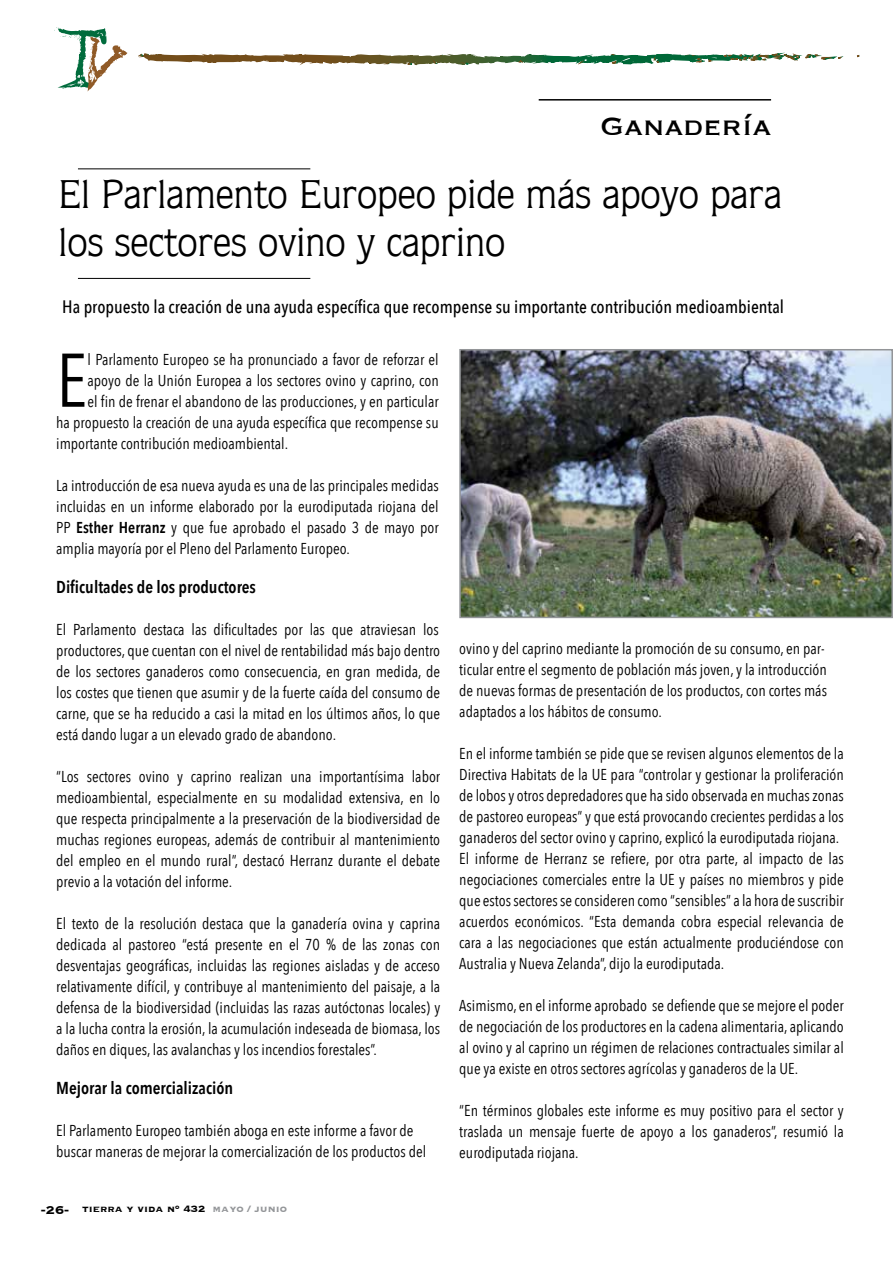
<style>
.page{position:relative;width:893px;height:1263px;background:#fff}
.page>*{position:absolute;margin:0;border:0;box-sizing:border-box;transform-origin:0 0}
.t1{font:75px "Avenir Next Condensed";color:#000}
.t2{font:40.5px/48px "Quorum Std";color:#000}
.t3{font:33px "Copperplate";color:#000}
.t4{font:500 18px "Avenir Next Condensed";color:#000}
.t5{font:600 17.25px "Avenir Next Condensed";color:#000}
.t6{font:15.75px/21px "Avenir Next Condensed";color:#000;text-align:justify}
.t7{font:700 12px "Copperplate";color:#000}
.s1{font-weight:600}
.s2{font-size:15px}
.s3{color:#939598}
</style>
<div class="page">
<svg style="left:54px;top:27px;width:790px;height:65px"></svg>
<hr style="left:539px;top:99px;width:232px;height:2px;background:#000">
<img style="left:462px;top:352px;width:428px;height:263px">
<div style="left:459px;top:349px;width:434px;height:269px;border:2px solid #939598"></div>
<hr style="left:78px;top:169px;width:232px;height:1px;background:#000">
<hr style="left:78px;top:278px;width:232px;height:1px;background:#000">
<h3 class="t3" style="left:600px;top:105px;width:172px">Ganadería</h3>
<h2 class="t2" style="left:59px;top:170px;width:725px">El Parlamento Europeo pide más apoyo para los sectores ovino y caprino</h2>
<p class="t4" style="left:62px;top:296px;width:723px">Ha propuesto la creación de una ayuda específica que recompense su importante contribución medioambiental</p>
<h1 class="t1" style="left:56px;top:316px;width:33px">E</h1>
<p class="t6" style="left:88px;top:348px;width:353px">l Parlamento Europeo se ha pronunciado a favor de reforzar el</p>
<p class="t6" style="left:88px;top:369px;width:353px">apoyo de la Unión Europea a los sectores ovino y caprino, con</p>
<p class="t6" style="left:88px;top:390px;width:353px">el fin de frenar el abandono de las producciones, y en particular</p>
<p class="t6" style="left:56px;top:411px;width:384px">ha propuesto la creación de una ayuda específica que recompense su</p>
<p class="t6" style="left:56px;top:432px;width:233px">importante contribución medioambiental.</p>
<p class="t6" style="left:56px;top:474px;width:384px">La introducción de esa nueva ayuda es una de las principales medidas incluidas en un informe elaborado por la eurodiputada riojana del PP <span class="s1">Esther Herranz</span> y que fue aprobado el pasado 3 de mayo por amplia mayoría por el Pleno del Parlamento Europeo.</p>
<p class="t5" style="left:56px;top:572px;width:201px">Dificultades de los productores</p>
<p class="t6" style="left:56px;top:618px;width:386px">El Parlamento destaca las dificultades por las que atraviesan los productores, que cuentan con el nivel de rentabilidad más bajo dentro de los sectores ganaderos como consecuencia, en gran medida, de los costes que tienen que asumir y de la fuerte caída del consumo de carne, que se ha reducido a casi la mitad en los últimos años, lo que está dando lugar a un elevado grado de abandono.</p>
<p class="t6" style="left:56px;top:765px;width:386px">“Los sectores ovino y caprino realizan una importantísima labor medioambiental, especialmente en su modalidad extensiva, en lo que respecta principalmente a la preservación de la biodiversidad de muchas regiones europeas, además de contribuir al mantenimiento del empleo en el mundo rural”, destacó Herranz durante el debate previo a la votación del informe.</p>
<p class="t6" style="left:56px;top:912px;width:386px">El texto de la resolución destaca que la ganadería ovina y caprina dedicada al pastoreo “está presente en el 70 % de las zonas con desventajas geográficas, incluidas las regiones aisladas y de acceso relativamente difícil, y contribuye al mantenimiento del paisaje, a la defensa de la biodiversidad (incluidas las razas autóctonas locales) y a la lucha contra la erosión, la acumulación indeseada de biomasa, los daños en diques, las avalanchas y los incendios forestales”.</p>
<p class="t5" style="left:56px;top:1073px;width:178px">Mejorar la comercialización</p>
<p class="t6" style="left:56px;top:1119px;width:371px">El Parlamento Europeo también aboga en este informe a favor de buscar maneras de mejorar la comercialización de los productos del</p>
<p class="t7" style="left:41px;top:1201px;width:248px"><span class="s2">-26-</span> tierra y vida nº 432 <span class="s3">mayo / junio</span></p>
<p class="t6" style="left:459px;top:637px;width:369px;text-align:left">ovino y del caprino mediante la promoción de su consumo, en par&shy;ticular entre el segmento de población más joven, y la introducción de nuevas formas de presentación de los productos, con cortes más adaptados a los hábitos de consumo.</p>
<p class="t6" style="left:459px;top:742px;width:386px;text-align:left">En el informe también se pide que se revisen algunos elementos de la Directiva Habitats de la UE para “controlar y gestionar la proliferación de lobos y otros depredadores que ha sido observada en muchas zonas de pastoreo europeas” y que está provocando crecientes perdidas a los ganaderos del sector ovino y caprino, explicó la eurodiputada riojana.<br>El informe de Herranz se refiere, por otra parte, al impacto de las negociaciones comerciales entre la UE y países no miembros y pide que estos sectores se consideren como “sensibles” a la hora de suscribir acuerdos económicos. “Esta demanda cobra especial relevancia de cara a las negociaciones que están actualmente produciéndose con Australia y Nueva Zelanda”, dijo la eurodiputada.</p>
<p class="t6" style="left:459px;top:994px;width:386px">Asimismo, en el informe aprobado se defiende que se mejore el poder de negociación de los productores en la cadena alimentaria, aplicando al ovino y al caprino un régimen de relaciones contractuales similar al que ya existe en otros sectores agrícolas y ganaderos de la UE.</p>
<p class="t6" style="left:459px;top:1099px;width:386px">“En términos globales este informe es muy positivo para el sector y traslada un mensaje fuerte de apoyo a los ganaderos”, resumió la eurodiputada riojana.</p>
</div>
